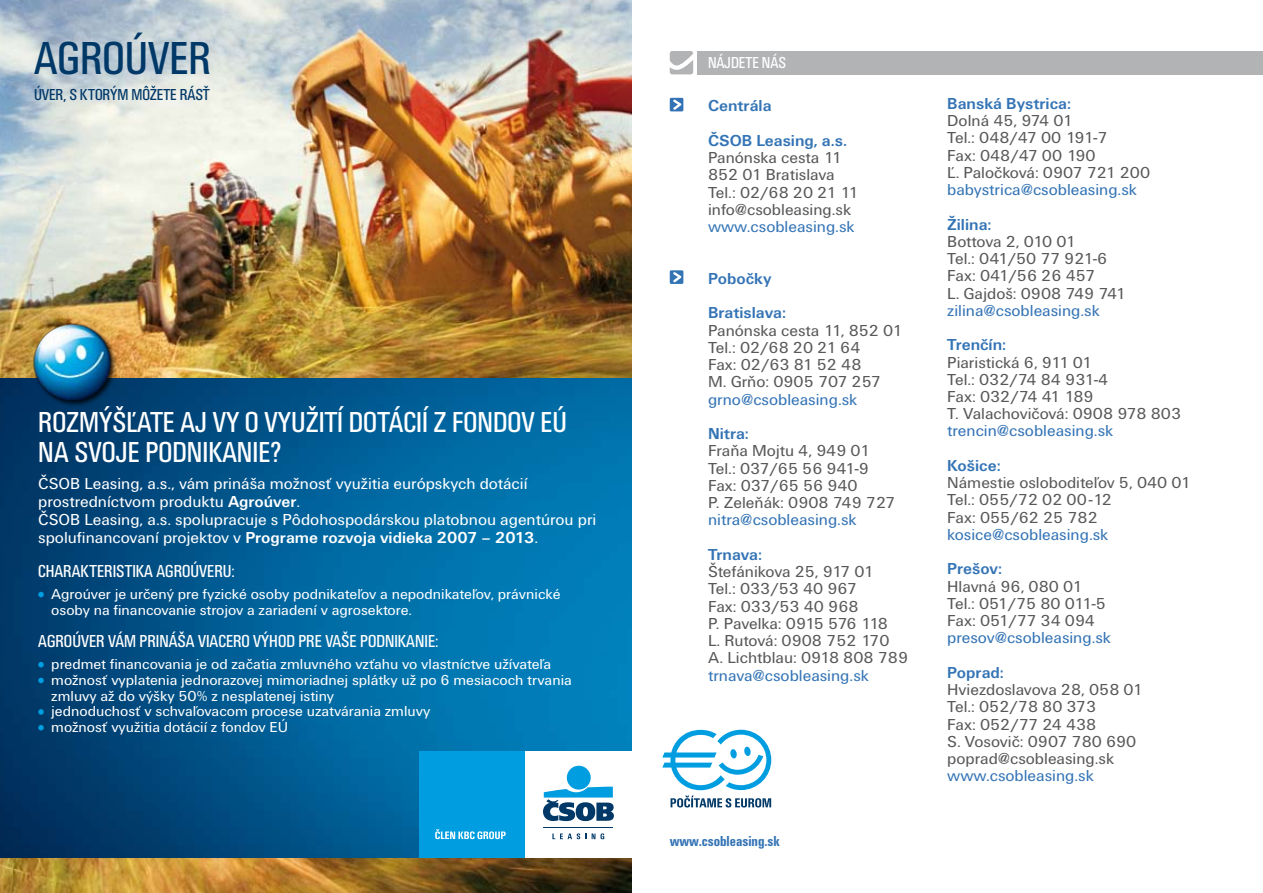
<style>
.page{position:relative;width:1263px;height:893px;background:#fff}
.page>*{position:absolute;margin:0;border:0;box-sizing:border-box;transform-origin:0 0}
.t1{font:condensed 48px "Unitus TCE";color:#003867}
.t2{font:condensed 30px/30px "Unitus TCE";color:#fff}
.t3{font:condensed 18px "Unitus TCE";color:#fff}
.t4{font:16.5px/17.2px "Unitus TCE";color:#58585a}
.t5{font:16.5px/18px "Unitus TCE";color:#fff}
.t6{font:16.5px "Unitus TCE";color:#3474b5}
.t7{font:700 16.5px/34.5px "Unitus TCE";color:#3474b5}
.t8{font:condensed 16.5px "Unitus TCE";letter-spacing:-.005em;color:#003867}
.t9{font:condensed 16.5px "Unitus TCE";color:#fff}
.t10{font:15px/15.8px "Unitus TCE";color:#fff}
.t11{font:700 condensed 15px "Unitus TCE";color:#3474b5}
.s1{font-weight:700}
</style>
<div class="page">
<svg style="left:670px;top:51px;width:23px;height:23px"></svg>
<div style="left:697px;top:51px;width:566px;height:23px;background:#b1b3b4"></div>
<img style="left:0;top:858px;width:631px;height:35px">
<img style="left:0;top:0;width:631px;height:378px">
<img style="left:0;top:378px;width:631px;height:480px">
<div style="left:419px;top:751px;width:106px;height:107px;background:#009ee0"></div>
<div style="left:525px;top:751px;width:106px;height:107px;background:#fff"></div>
<div style="left:567px;top:766px;width:24px;height:24px;background:#009ee0;border-radius:50%"></div>
<svg style="left:543px;top:787px;width:71px;height:34px"></svg>
<hr style="left:544px;top:827px;width:69px;height:1px;background:#003867">
<svg style="left:552px;top:833px;width:34px;height:6px"></svg>
<svg style="left:592px;top:833px;width:12px;height:6px"></svg>
<svg style="left:435px;top:829px;width:71px;height:10px"></svg>
<svg style="left:38px;top:592px;width:6px;height:5px"></svg>
<svg style="left:38px;top:662px;width:6px;height:5px"></svg>
<svg style="left:38px;top:678px;width:6px;height:5px"></svg>
<svg style="left:38px;top:709px;width:6px;height:6px"></svg>
<svg style="left:38px;top:725px;width:6px;height:5px"></svg>
<svg style="left:662px;top:730px;width:109px;height:77px"></svg>
<svg style="left:670px;top:98px;width:13px;height:13px"></svg>
<svg style="left:670px;top:270px;width:13px;height:14px"></svg>
<div style="left:32px;top:322px;width:184px;height:128px;background:#000;opacity:.8"></div>
<img style="left:14px;top:306px;width:120px;height:114px">
<h1 class="t1" style="left:34px;top:32px;width:175px">AGROÚVER</h1>
<p class="t8" style="left:34px;top:85px;width:177px">ÚVER, S KTORÝM MÔŽETE RÁSŤ</p>
<h2 class="t2" style="left:38px;top:408px;width:515px">ROZMÝŠĽATE AJ VY O VYUŽITÍ DOTÁCIÍ Z FONDOV EÚ<br>NA SVOJE PODNIKANIE?</h2>
<p class="t5" style="left:38px;top:475px;width:560px">ČSOB Leasing, a.s., vám prináša možnosť využitia európskych dotácií prostredníctvom produktu <span class="s1">Agroúver</span>.<br>ČSOB Leasing, a.s. spolupracuje s Pôdohospodárskou platobnou agentúrou pri spolufinancovaní projektov v <span class="s1">Programe rozvoja vidieka 2007 – 2013</span>.</p>
<p class="t3" style="left:38px;top:561px;width:198px">CHARAKTERI STIKA AGRO ÚVERU :</p>
<p class="t10" style="left:51px;top:586px;width:511px">Agroúver je určený pre fyzické osoby podnikateľov a nepodnikateľov, právnické osoby na financovanie strojov a zariadení v agrosektore.</p>
<p class="t3" style="left:38px;top:631px;width:402px">AGROÚVER VÁM PRINÁŠA VIACERO VÝHOD PRE VAŠE PODNIKANIE:</p>
<p class="t10" style="left:51px;top:656px;width:522px">predmet financovania je od začatia zmluvného vzťahu vo vlastníctve užívateľa možnosť vyplatenia jednorazovej mimoriadnej splátky už po 6 mesiacoch trvania zmluvy až do výšky 50% z nesplatenej istiny<br>jednoduchosť v schvaľovacom procese uzatvárania zmluvy<br>možnosť využitia dotácií z fondov EÚ</p>
<p class="t9" style="left:708px;top:53px;width:80px">NÁJD ETE NÁS</p>
<p class="t7" style="left:708px;top:89px;width:140px">Centrála<br>ČSOB Leasing, a.s.</p>
<p class="t4" style="left:708px;top:149px;width:152px">Panónska cesta 11<br>852 01 Bratislava<br>Tel.: 02/68 20 21 11 info@csobleasing.sk</p>
<p class="t6" style="left:708px;top:217px;width:148px">www.csobleasing.sk</p>
<p class="t7" style="left:708px;top:261px;width:79px">Pobočky<br>Bratislava:</p>
<p class="t4" style="left:708px;top:322px;width:196px">Panónska cesta 11, 852 01<br>Tel.: 02/68 20 21 64<br>Fax: 02/63 81 52 48<br>M. Grňo: 0905 707 257</p>
<p class="t6" style="left:708px;top:390px;width:151px">grno@csobleasing.sk</p>
<p class="t7" style="left:708px;top:417px;width:42px">Nitra:</p>
<p class="t4" style="left:708px;top:442px;width:189px">Fraňa Mojtu 4, 949 01<br>Tel.: 037/65 56 941-9<br>Fax: 037/65 56 940<br>P. Zeleňák: 0908 749 727</p>
<p class="t6" style="left:708px;top:511px;width:150px">nitra@csobleasing.sk</p>
<p class="t7" style="left:708px;top:537px;width:56px">Trnava:</p>
<p class="t4" style="left:708px;top:563px;width:202px">Štefánikova 25, 917 01<br>Tel.: 033/53 40 967<br>Fax: 033/53 40 968<br>P. Pavelka: 0915 576 118<br>L. Rutová: 0908 752 170<br>A. Lichtblau: 0918 808 789</p>
<p class="t6" style="left:708px;top:666px;width:162px">trnava@csobleasing.sk</p>
<p class="t11" style="left:670px;top:832px;width:112px">www.csobleasing.sk</p>
<p class="t7" style="left:947px;top:86px;width:125px">Banská Bystrica:</p>
<p class="t4" style="left:947px;top:112px;width:204px">Dolná 45, 974 01<br>Tel.: 048/47 00 191-7<br>Fax: 048/47 00 190<br>Ľ. Paločková: 0907 721 200</p>
<p class="t6" style="left:947px;top:180px;width:191px">babystrica@csobleasing.sk</p>
<p class="t7" style="left:947px;top:207px;width:46px">Žilina:</p>
<p class="t4" style="left:947px;top:233px;width:180px">Bottova 2, 010 01<br>Tel.: 041/50 77 921-6<br>Fax: 041/56 26 457<br>L. Gajdoš: 0908 749 741</p>
<p class="t6" style="left:947px;top:301px;width:154px">zilina@csobleasing.sk</p>
<p class="t7" style="left:947px;top:328px;width:61px">Trenčín:</p>
<p class="t4" style="left:947px;top:354px;width:235px">Piaristická 6, 911 01<br>Tel.: 032/74 84 931-4<br>Fax: 032/74 41 189<br>T. Valachovičová: 0908 978 803</p>
<p class="t6" style="left:947px;top:422px;width:168px">trencin@csobleasing.sk</p>
<p class="t7" style="left:947px;top:448px;width:55px">Košice:</p>
<p class="t4" style="left:947px;top:474px;width:245px">Námestie osloboditeľov 5, 040 01<br>Tel.: 055/72 02 00-12<br>Fax: 055/62 25 782</p>
<p class="t6" style="left:947px;top:525px;width:163px">kosice@csobleasing.sk</p>
<p class="t7" style="left:947px;top:552px;width:56px">Prešov:</p>
<p class="t4" style="left:947px;top:578px;width:160px">Hlavná 96, 080 01<br>Tel.: 051/75 80 011-5<br>Fax: 051/77 34 094</p>
<p class="t6" style="left:947px;top:629px;width:165px">presov@csobleasing.sk</p>
<p class="t7" style="left:947px;top:655px;width:58px">Poprad:</p>
<p class="t4" style="left:947px;top:681px;width:197px">Hviezdoslavova 28, 058 01<br>Tel.: 052/78 80 373<br>Fax: 052/77 24 438<br>S. Vosovič: 0907 780 690 poprad@csobleasing.sk</p>
<p class="t6" style="left:947px;top:767px;width:148px">www.csobleasing.sk</p>
</div>
